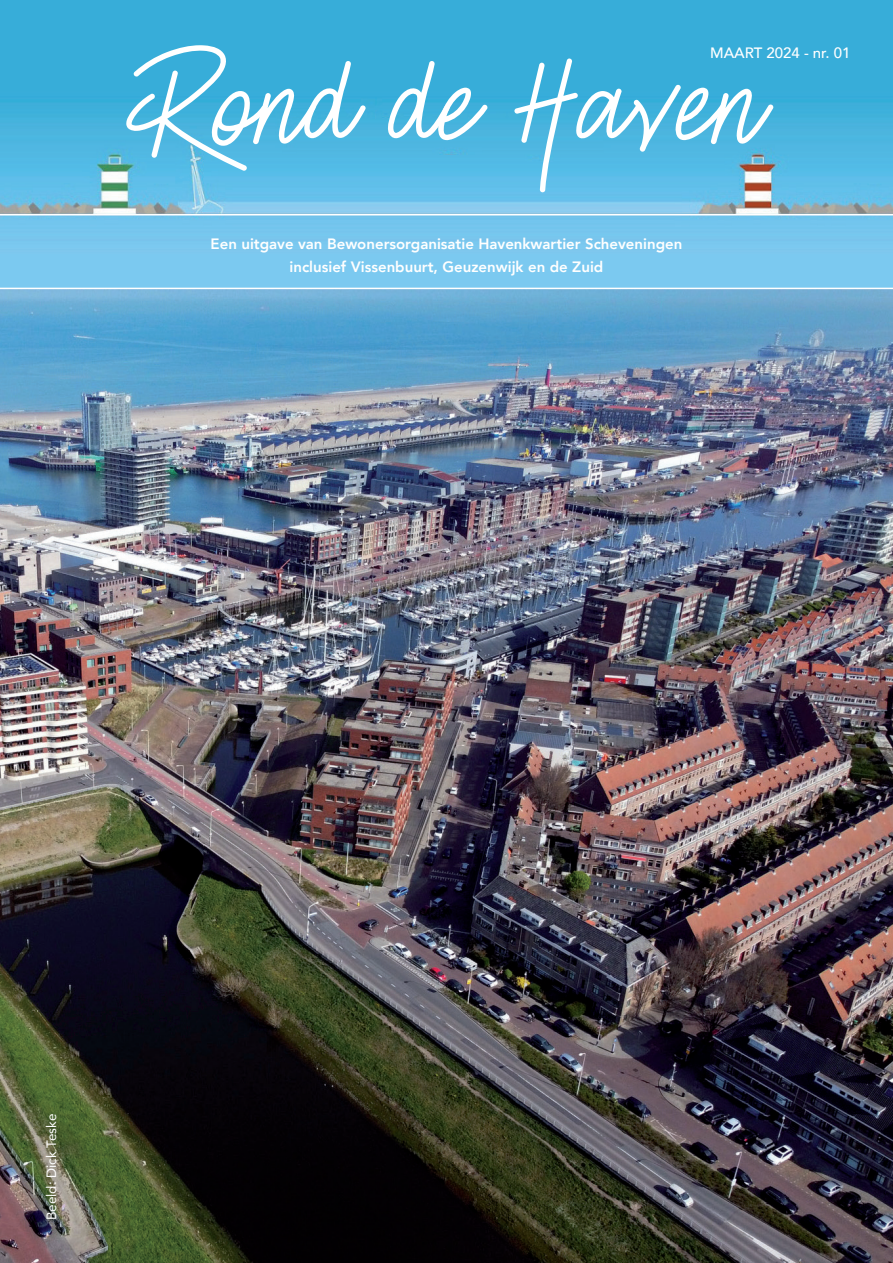
<style>
.page{position:relative;width:893px;height:1263px;background:#fff}
.page>*{position:absolute;margin:0;border:0;box-sizing:border-box;transform-origin:0 0}
.t1{font:112.5px "Smiley";color:#fff}
.t2{font:800 15px/22.5px "Avenir";color:#fff;text-align:center}
.t3{font:500 15px "Avenir";color:#fff}
.t4{font:13.5px "Avenir";color:#fff}
</style>
<div class="page">
<img style="left:0;top:287px;width:893px;height:976px">
<img style="left:0;top:0;width:893px;height:287px">
<hr style="left:0;top:214px;width:893px;height:1px;background:#fff">
<hr style="left:0;top:288px;width:893px;height:1px;background:#fff">
<h1 class="t1" style="left:126px;top:38px;width:642px">Rond de Haven</h1>
<p class="t3" style="left:710px;top:39px;width:142px">MAART 2024 - nr. 01</p>
<p class="t2" style="left:211px;top:233px;width:473px">Een uitgave van Bewonersorganisatie Havenkwartier Scheveningen inclusief Vissenbuurt, Geuzenwijk en de Zuid</p>
<p class="t4" style="left:40px;top:1220px;width:108px;rotate:-90deg">Beeld: Dick Teske</p>
</div>
